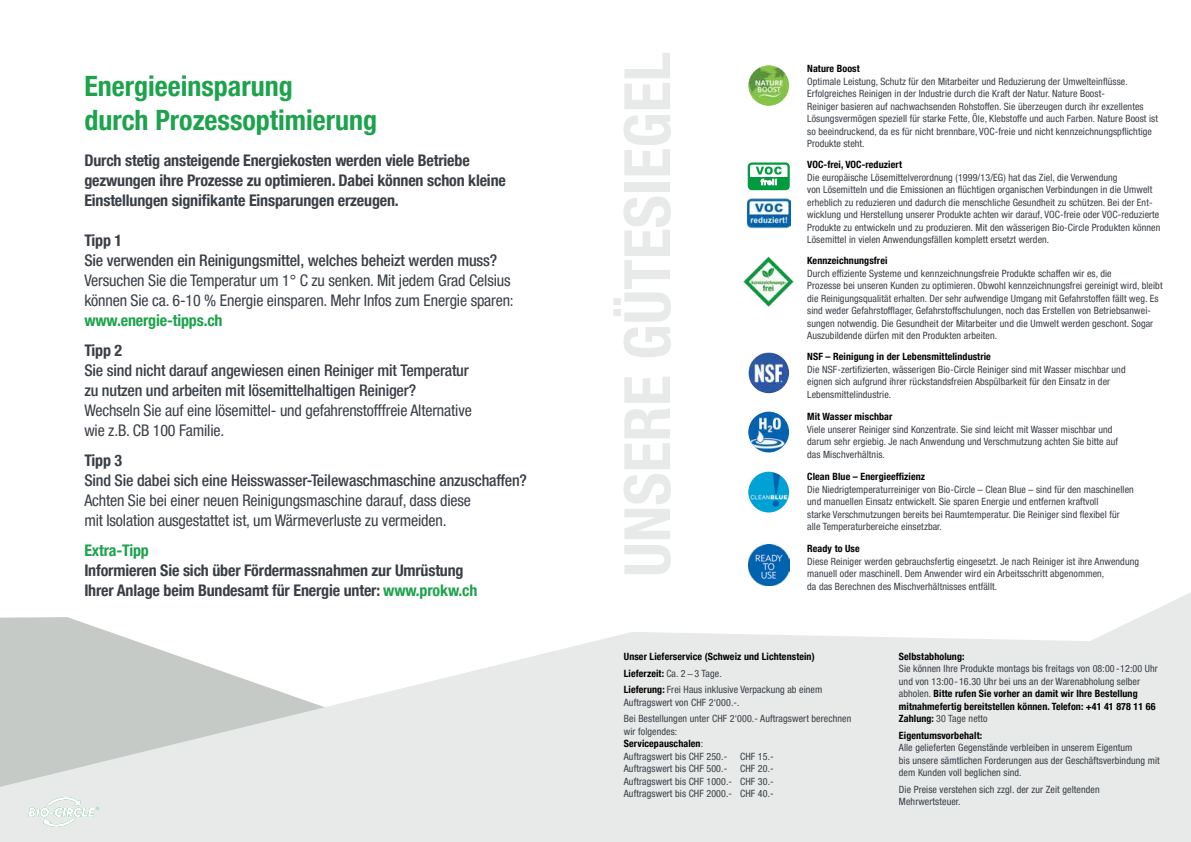
<style>
.page{position:relative;width:1191px;height:842px;background:#fff}
.page>*{position:absolute;margin:0;border:0;box-sizing:border-box;transform-origin:0 0}
.t1{font:700 condensed 64px "Helvetica Neue LTW1 G";color:#e8eae9}
.t2{font:700 condensed 28px/34px "Helvetica Neue LTW1 G";color:#1da24d}
.t3{font:condensed 16px/20px "Helvetica Neue LTW1 G";letter-spacing:-.01em;color:#393f45}
.t4{font:700 condensed 16px/20px "Helvetica Neue LTW1 G";letter-spacing:-.01em;color:#393f45}
.t5{font:500 condensed 16px/20px "Helvetica Neue LTW1 G";letter-spacing:-.01em;color:#393f45}
.t6{font:700 condensed 16px "Helvetica Neue LTW1 G";letter-spacing:-.01em;color:#1da24d}
.t7{font:condensed 10px/12.5px "Helvetica Neue LTW1 G";letter-spacing:.01em;color:#393f45}
.t8{font:700 condensed 10px/16.5px "Helvetica Neue LTW1 G";letter-spacing:.01em;color:#000}
.s1{color:#1da24d}
.s2{font-weight:400;color:#393f45}
.s3{font-weight:700;color:#000}
</style>
<div class="page">
<svg style="left:0;top:592px;width:1191px;height:250px;fill:#e8eae9"></svg>
<img style="left:748px;top:472px;width:41px;height:40px;border-radius:20px">
<img style="left:748px;top:65px;width:41px;height:41px;border-radius:20px">
<img style="left:743px;top:256px;width:51px;height:51px">
<img style="left:748px;top:352px;width:41px;height:41px;border-radius:20px">
<img style="left:748px;top:412px;width:41px;height:40px;border-radius:20px">
<img style="left:748px;top:544px;width:41px;height:41px">
<div style="left:747px;top:162px;width:42px;height:28px;border:2px solid #009b3e;border-radius:3px"></div>
<div style="left:749px;top:177px;width:39px;height:11px;background:#009b3e"></div>
<svg style="left:755px;top:167px;width:27px;height:18px"></svg>
<img style="left:748px;top:198px;width:42px;height:31px">
<svg style="left:28px;top:796px;width:72px;height:31px;background:#e5ece8"></svg>
<h2 class="t2" style="left:84px;top:69px;width:294px">Energieeinsparung<br>durch Prozessoptimierung</h2>
<h3 class="t4" style="left:84px;top:150px;width:423px">Durch stetig ansteigende Energiekosten werden viele Betriebe gezwungen ihre Prozesse zu optimieren. Dabei können schon kleine<br>Einstellungen signifikante Einsparungen erzeugen.</h3>
<h3 class="t4" style="left:84px;top:230px;width:39px">Tipp 1</h3>
<h3 class="t5" style="left:84px;top:250px;width:414px">Sie verwenden ein Reinigungsmittel, welches beheizt werden muss?</h3>
<h3 class="t3" style="left:84px;top:270px;width:431px">Versuchen Sie die Temperatur um 1° C zu senken. Mit jedem Grad Celsius können Sie ca. 6-10 % Energie einsparen. Mehr Infos zum Energie sparen:</h3>
<h3 class="t6" style="left:84px;top:311px;width:140px">www.energie-tipps.ch</h3>
<h3 class="t4" style="left:84px;top:340px;width:39px">Tipp 2</h3>
<h3 class="t5" style="left:84px;top:360px;width:386px">Sie sind nicht darauf angewiesen einen Reiniger mit Temperatur zu nutzen und arbeiten mit lösemittelhaltigen Reiniger?</h3>
<h3 class="t3" style="left:84px;top:400px;width:389px">Wechseln Sie auf eine lösemittel- und gefahrenstofffreie Alternative wie z.B. CB 100 Familie.</h3>
<h3 class="t4" style="left:84px;top:450px;width:39px">Tipp 3</h3>
<h3 class="t5" style="left:84px;top:470px;width:444px">Sind Sie dabei sich eine Heisswasser-Teilewaschmaschine anzuschaffen?</h3>
<h3 class="t3" style="left:84px;top:490px;width:388px">Achten Sie bei einer neuen Reinigungsmaschine darauf, dass diese mit Isolation ausgestattet ist, um Wärmeverluste zu vermeiden.</h3>
<h3 class="t6" style="left:84px;top:541px;width:66px">Extra-Tipp</h3>
<h3 class="t4" style="left:84px;top:560px;width:394px">Informieren Sie sich über Fördermassnahmen zur Umrüstung<br>Ihrer Anlage beim Bundesamt für Energie unter: <span class="s1">www.prokw.ch</span></h3>
<h1 class="t1" style="left:609px;top:577px;width:526px;rotate:-90deg">UNSERE GÜTESIEGEL</h1>
<p class="t8" style="left:807px;top:60px;width:54px">Nature Boost</p>
<p class="t7" style="left:807px;top:75px;width:352px">Optimale Leistung, Schutz für den Mitarbeiter und Reduzierung der Umwelteinflüsse.<br>Erfolgreiches Reinigen in der Industrie durch die Kraft der Natur. Nature Boost-<br>Reiniger basieren auf nachwachsenden Rohstoffen. Sie überzeugen durch ihr exzellentes Lösungsvermögen speziell für starke Fette, Öle, Klebstoffe und auch Farben. Nature Boost ist so beeindruckend, da es für nicht brennbare, VOC-freie und nicht kennzeichnungspflichtige Produkte steht.</p>
<p class="t8" style="left:807px;top:156px;width:96px">VOC-frei, VOC-reduziert</p>
<p class="t7" style="left:807px;top:171px;width:355px">Die europäische Lösemittelverordnung (1999/13/EG) hat das Ziel, die Verwendung<br>von Lösemitteln und die Emissionen an flüchtigen organischen Verbindungen in die Umwelt erheblich zu reduzieren und dadurch die menschliche Gesundheit zu schützen. Bei der Ent&shy;wicklung und Herstellung unserer Produkte achten wir darauf, VOC-freie oder VOC-reduzierte Produkte zu entwickeln und zu produzieren. Mit den wässerigen Bio-Circle Produkten können Lösemittel in vielen Anwendungsfällen komplett ersetzt werden.</p>
<p class="t8" style="left:807px;top:252px;width:82px">Kennzeichnungsfrei</p>
<p class="t7" style="left:807px;top:267px;width:357px">Durch effiziente Systeme und kennzeichnungsfreie Produkte schaffen wir es, die<br>Prozesse bei unseren Kunden zu optimieren. Obwohl kennzeichnungsfrei gereinigt wird, bleibt die Reinigungsqualität erhalten. Der sehr aufwendige Umgang mit Gefahrstoffen fällt weg. Es sind weder Gefahrstofflager, Gefahrstoffschulungen, noch das Erstellen von Betriebsanwei&shy;sungen notwendig. Die Gesundheit der Mitarbeiter und die Umwelt werden geschont. Sogar Auszubildende dürfen mit den Produkten arbeiten.</p>
<p class="t8" style="left:807px;top:348px;width:185px">NSF – Reinigung in der Lebensmittelindustrie</p>
<p class="t7" style="left:807px;top:363px;width:320px">Die NSF-zertifizierten, wässerigen Bio-Circle Reiniger sind mit Wasser mischbar und eignen sich aufgrund ihrer rückstandsfreien Abspülbarkeit für den Einsatz in der<br>Lebensmittelindustrie.</p>
<p class="t8" style="left:807px;top:408px;width:87px">Mit Wasser mischbar</p>
<p class="t7" style="left:807px;top:423px;width:312px">Viele unserer Reiniger sind Konzentrate. Sie sind leicht mit Wasser mischbar und darum sehr ergiebig. Je nach Anwendung und Verschmutzung achten Sie bitte auf das Mischverhältnis.</p>
<p class="t8" style="left:807px;top:468px;width:119px">Clean Blue – Energieeffizienz</p>
<p class="t7" style="left:807px;top:483px;width:328px">Die Niedrigtemperaturreiniger von Bio-Circle – Clean Blue – sind für den maschinellen und manuellen Einsatz entwickelt. Sie sparen Energie und entfernen kraftvoll<br>starke Verschmutzungen bereits bei Raumtemperatur. Die Reiniger sind flexibel für alle Temperaturbereiche einsetzbar.</p>
<p class="t8" style="left:807px;top:540px;width:54px">Ready to Use</p>
<p class="t7" style="left:807px;top:555px;width:333px">Diese Reiniger werden gebrauchsfertig eingesetzt. Je nach Reiniger ist ihre Anwendung manuell oder maschinell. Dem Anwender wird ein Arbeitsschritt abgenommen,</p>
<p class="t7" style="left:807px;top:580px;width:192px">da das Berechnen des Mischverhältnisses entfällt.</p>
<p class="t8" style="left:624px;top:648px;width:200px">Unser Lieferservice (Schweiz und Lichtenstein)<br>Lieferzeit: <span class="s2">Ca. 2−3 Tage.<br></span>Lieferung: <span class="s2">Frei Haus inklusive Verpackung ab einem</span></p>
<p class="t7" style="left:624px;top:694px;width:229px;line-height:16.5px">Auftragswert von CHF 2‘000.-.<br>Bei Bestellungen unter CHF 2‘000.- Auftragswert berechnen</p>
<p class="t7" style="left:624px;top:725px;width:105px">wir folgendes:<br><span class="s3">Servicepauschalen</span>:<br>Auftragswert bis CHF 250.-</p>
<p class="t7" style="left:740px;top:750px;width:35px">CHF 15.-</p>
<p class="t7" style="left:624px;top:762px;width:105px">Auftragswert bis CHF 500.-</p>
<p class="t7" style="left:624px;top:762px;width:151px;text-align:justify;text-indent:116px">CHF 20.- Auftragswert bis CHF 1000.- CHF 30.- Auftragswert bis CHF 2000.- CHF 40.-</p>
<p class="t8" style="left:899px;top:648px;width:67px">Selbstabholung:</p>
<p class="t7" style="left:899px;top:663px;width:260px">Sie können Ihre Produkte montags bis freitags von 08:00 -12:00 Uhr und von 13:00-16.30 Uhr bei uns an der Warenabholung selber abholen. <span class="s3">Bitte rufen Sie vorher an damit wir Ihre Bestellung mitnahmefertig bereitstellen können. Telefon: +41 41 878 11 66<br>Zahlung:</span> 30 Tage netto</p>
<p class="t8" style="left:899px;top:727px;width:85px">Eigentumsvorbehalt:</p>
<p class="t7" style="left:899px;top:742px;width:262px">Alle gelieferten Gegenstände verbleiben in unserem Eigentum<br>bis unsere sämtlichen Forderungen aus der Geschäftsverbindung mit dem Kunden voll beglichen sind.</p>
<p class="t7" style="left:899px;top:783px;width:202px">Die Preise verstehen sich zzgl. der zur Zeit geltenden<br>Mehrwertsteuer.</p>
</div>
